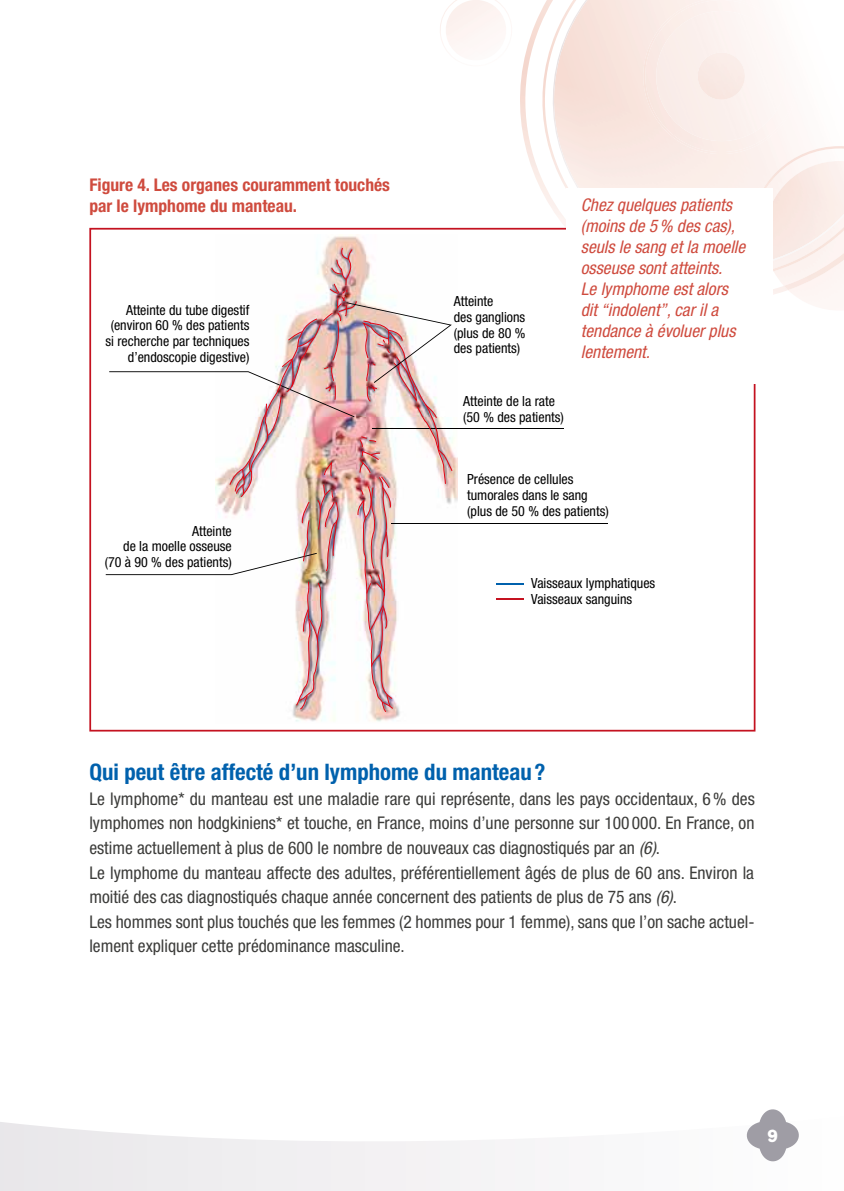
<style>
.page{position:relative;width:844px;height:1191px;background:#fff}
.page>*{position:absolute;margin:0;border:0;box-sizing:border-box;transform-origin:0 0}
.t1{font:700 condensed 22.75px "Helvetica Neue LT Std";color:#0061ad}
.t2{font:condensed 17.5px/24.5px "Helvetica Neue LT Std";color:#3c3c3a}
.t3{font:italic condensed 17.5px/21px "Helvetica Neue LT Std";color:#cf4b3e}
.t4{font:700 condensed 17.5px/21px "Helvetica Neue LT Std";color:#cf4b3e}
.t5{font:700 17.5px "AG Book Rounded";color:#fff}
.t6{font:condensed 14px/15.8px "Helvetica Neue LT Std";color:#000}
.s1{font-style:italic}
</style>
<div class="page">
<img style="left:506px;top:20px;width:281px;height:275px">
<img style="left:783px;top:264px;width:60px;height:26px">
<img style="left:769px;top:146px;width:74px;height:118px">
<img style="left:769px;top:161px;width:74px;height:53px">
<img style="left:537px;top:0;width:232px;height:228px">
<img style="left:772px;top:214px;width:71px;height:48px">
<img style="left:440px;top:20px;width:77px;height:46px">
<img style="left:441px;top:0;width:69px;height:60px">
<img style="left:632px;top:0;width:177px;height:154px">
<img style="left:649px;top:11px;width:143px;height:130px">
<img style="left:694px;top:52px;width:54px;height:48px">
<svg style="left:0;top:1122px;width:515px;height:69px"></svg>
<svg style="left:746px;top:1109px;width:53px;height:53px"></svg>
<svg style="left:89px;top:228px;width:666px;height:503px"></svg>
<div style="left:566px;top:189px;width:206px;height:195px;background:#fff"></div>
<hr style="left:391px;top:523px;width:217px;height:1px;background:#000">
<hr style="left:372px;top:428px;width:191px;height:1px;background:#000">
<hr style="left:496px;top:582px;width:28px;height:2px;background:#0061ad">
<hr style="left:496px;top:598px;width:28px;height:2px;background:#c51220">
<svg style="left:106px;top:239px;width:347px;height:474px"></svg>
<p class="t4" style="left:89px;top:174px;width:302px">Figure 4. Les organes couramment touchés par le lymphome du manteau.</p>
<p class="t6" style="left:105px;top:302px;width:145px;text-align:right">Atteinte du tube digestif (environ 60 % des patients si recherche par techniques d’endoscopie digestive)</p>
<p class="t6" style="left:105px;top:522px;width:129px;text-align:right">Atteinte<br>de la moelle osseuse (70 à 90 % des patients)</p>
<p class="t6" style="left:453px;top:293px;width:73px">Atteinte<br>des ganglions (plus de 80 % des patients)</p>
<p class="t6" style="left:463px;top:393px;width:102px">Atteinte de la rate (50 % des patients)</p>
<p class="t3" style="left:580px;top:195px;width:166px">Chez quelques patients (moins de 5 % des cas), seuls le sang et la moelle osseuse sont atteints.<br>Le lymphome est alors dit “indolent”, car il a tendance à évoluer plus lentement.</p>
<p class="t6" style="left:467px;top:471px;width:143px">Présence de cellules tumorales dans le sang (plus de 50 % des patients)</p>
<p class="t6" style="left:531px;top:575px;width:125px">Vaisseaux lymphatiques<br>Vaisseaux sanguins</p>
<h1 class="t1" style="left:89px;top:758px;width:457px">Qui peut être affecté d’un lymphome du manteau ?</h1>
<p class="t2" style="left:89px;top:786px;width:667px">Le lymphome* du manteau est une maladie rare qui représente, dans les pays occidentaux, 6 % des lymphomes non hodgkiniens* et touche, en France, moins d’une personne sur 100 000. En France, on estime actuellement à plus de 600 le nombre de nouveaux cas diagnostiqués par an <span class="s1">(6)</span>.<br>Le lymphome du manteau affecte des adultes, préférentiellement âgés de plus de 60 ans. Environ la moitié des cas diagnostiqués chaque année concernent des patients de plus de 75 ans <span class="s1">(6)</span>.<br>Les hommes sont plus touchés que les femmes (2 hommes pour 1 femme), sans que l’on sache actuel&shy;lement expliquer cette prédominance masculine.</p>
<p class="t5" style="left:767px;top:1125px;width:12px">9</p>
</div>
